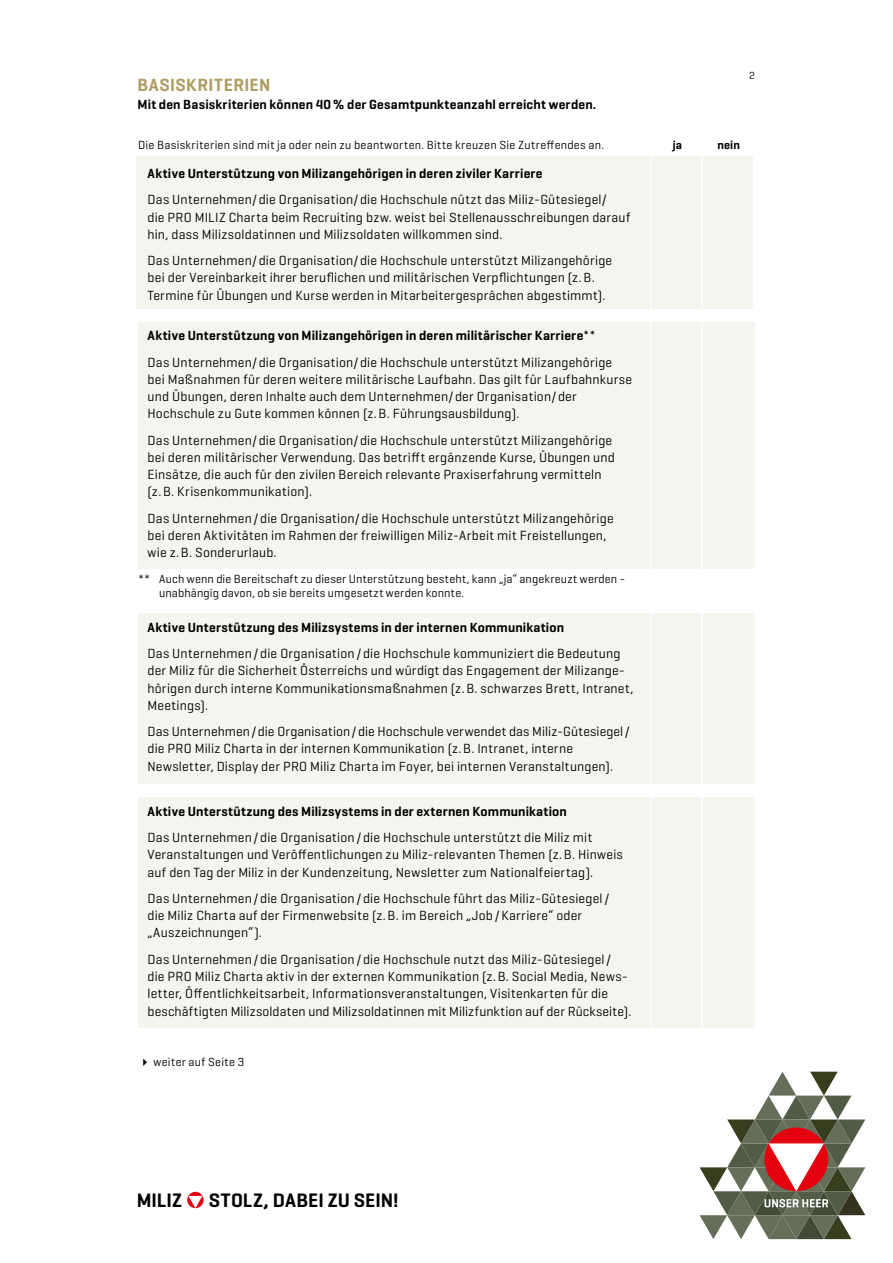
<style>
.page{position:relative;width:893px;height:1263px;background:#fff}
.page>*{position:absolute;margin:0;border:0;box-sizing:border-box;transform-origin:0 0}
.t1{font:600 19.8px "Geogrotesque";letter-spacing:.005em;color:#000}
.t2{font:600 18px "Geogrotesque";letter-spacing:.025em;color:#ae9d62}
.t3{font:13.5px/17.2px "Geogrotesque";letter-spacing:.015em;color:#000}
.t4{font:600 13.5px "Geogrotesque";letter-spacing:.015em;color:#000}
.t5{font:12px/14.2px "Geogrotesque";letter-spacing:.02em;color:#000}
.t6{font:600 12px "Geogrotesque";letter-spacing:.015em;color:#000}
.t7{font:10.5px "Geogrotesque";color:#000}
.s1{font-weight:600}
</style>
<div class="page">
<div style="left:136px;top:156px;width:617px;height:153px;background:#f6f4ee"></div>
<div style="left:138px;top:322px;width:617px;height:246px;background:#f6f4ee"></div>
<div style="left:138px;top:613px;width:617px;height:170px;background:#f6f4ee"></div>
<div style="left:138px;top:797px;width:617px;height:231px;background:#f6f4ee"></div>
<hr style="left:701px;top:153px;width:2px;height:887px;background:#fff">
<hr style="left:650px;top:153px;width:2px;height:887px;background:#fff">
<svg style="left:700px;top:1072px;width:165px;height:167px"></svg>
<svg style="left:187px;top:1192px;width:17px;height:16px"></svg>
<svg style="left:188px;top:1196px;width:14px;height:12px"></svg>
<h2 class="t2" style="left:138px;top:74px;width:134px">BASISKRITERIEN</h2>
<p class="t4" style="left:138px;top:96px;width:460px">Mit den Basiskriterien können 40% der Gesamtpunkteanzahl erreicht werden.</p>
<p class="t5" style="left:138px;top:137px;width:467px">Die Basiskriterien sind mit ja oder nein zu beantworten. Bitte kreuzen Sie Zutreffendes an.</p>
<p class="t6" style="left:673px;top:137px;width:11px">ja</p>
<p class="t6" style="left:717px;top:137px;width:24px">nein</p>
<p class="t4" style="left:148px;top:165px;width:397px">Aktive Unterstützung von Milizangehörigen in deren ziviler Karriere</p>
<p class="t3" style="left:148px;top:191px;width:484px">Das Unternehmen/die Organisation/die Hochschule nützt das Miliz-Gütesiegel/<br>die PRO MILIZ Charta beim Recruiting bzw. weist bei Stellenausschreibungen darauf hin, dass Milizsoldatinnen und Milizsoldaten willkommen sind.</p>
<p class="t3" style="left:148px;top:251px;width:466px">Das Unternehmen/die Organisation/die Hochschule unterstützt Milizangehörige bei der Vereinbarkeit ihrer beruflichen und militärischen Verpflichtungen (z.B.<br>Termine für Übungen und Kurse werden in Mitarbeitergesprächen abgestimmt).</p>
<p class="t3" style="left:148px;top:322px;width:466px;line-height:26.2px"><span class="s1">Aktive Unterstützung von Milizangehörigen in deren militärischer Karriere</span><sup>*</sup> <sup>*<br></sup>Das Unternehmen/die Organisation/die Hochschule unterstützt Milizangehörige</p>
<p class="t3" style="left:148px;top:370px;width:486px">bei Maßnahmen für deren weitere militärische Laufbahn. Das gilt für Laufbahnkurse und Übungen, deren Inhalte auch dem Unternehmen/der Organisation/der<br>Hochschule zu Gute kommen können (z.B. Führungsausbildung).</p>
<p class="t3" style="left:148px;top:431px;width:469px">Das Unternehmen/die Organisation/die Hochschule unterstützt Milizangehörige bei deren militärischer Verwendung. Das betrifft ergänzende Kurse, Übungen und Einsätze, die auch für den zivilen Bereich relevante Praxiserfahrung vermitteln (z.B. Krisenkommunikation).</p>
<p class="t3" style="left:148px;top:509px;width:468px">Das Unternehmen/die Organisation/die Hochschule unterstützt Milizangehörige bei deren Aktivitäten im Rahmen der freiwilligen Miliz-Arbeit mit Freistellungen, wie z.B. Sonderurlaub.</p>
<p class="t5" style="left:159px;top:571px;width:467px;text-indent:-21px">** Auch wenn die Bereitschaft zu dieser Unterstützung besteht, kann „ja“ angekreuzt werden - unabhängig davon, ob sie bereits umgesetzt werden konnte.</p>
<p class="t4" style="left:148px;top:619px;width:418px">Aktive Unterstützung des Milizsystems in der internen Kommunikation</p>
<p class="t3" style="left:148px;top:644px;width:487px">Das Unternehmen/die Organisation/die Hochschule kommuniziert die Bedeutung der Miliz für die Sicherheit Österreichs und würdigt das Engagement der Milizange&shy;hörigen durch interne Kommunikationsmaßnahmen (z.B. schwarzes Brett, Intranet, Meetings).</p>
<p class="t3" style="left:148px;top:722px;width:484px">Das Unternehmen/die Organisation/die Hochschule verwendet das Miliz-Gütesiegel/ die PRO Miliz Charta in der internen Kommunikation (z.B. Intranet, interne<br>Newsletter, Display der PRO Miliz Charta im Foyer, bei internen Veranstaltungen).</p>
<p class="t4" style="left:148px;top:803px;width:421px">Aktive Unterstützung des Milizsystems in der externen Kommunikation</p>
<p class="t3" style="left:148px;top:828px;width:477px">Das Unternehmen/die Organisation/die Hochschule unterstützt die Miliz mit<br>Veranstaltungen und Veröffentlichungen zu Miliz-relevanten Themen (z.B. Hinweis auf den Tag der Miliz in der Kundenzeitung, Newsletter zum Nationalfeiertag).</p>
<p class="t3" style="left:148px;top:889px;width:463px">Das Unternehmen/die Organisation/die Hochschule führt das Miliz-Gütesiegel/ die Miliz Charta auf der Firmenwebsite (z.B. im Bereich „Job/Karriere“ oder „Auszeichnungen“).</p>
<p class="t3" style="left:148px;top:950px;width:485px">Das Unternehmen/die Organisation/die Hochschule nutzt das Miliz-Gütesiegel/ die PRO Miliz Charta aktiv in der externen Kommunikation (z.B. Social Media, News&shy;letter, Öffentlichkeitsarbeit, Informationsveranstaltungen, Visitenkarten für die beschäftigten Milizsoldaten und Milizsoldatinnen mit Milizfunktion auf der Rückseite).</p>
<p class="t7" style="left:749px;top:69px;width:7px">2</p>
<p class="t5" style="left:139px;top:1055px;width:107px">✔ weiter auf Seite 3</p>
<h1 class="t1" style="left:137px;top:1188px;width:47px">MILIZ</h1>
<h1 class="t1" style="left:209px;top:1188px;width:191px">STOLZ, DABEI ZU SEIN!</h1>
</div>
